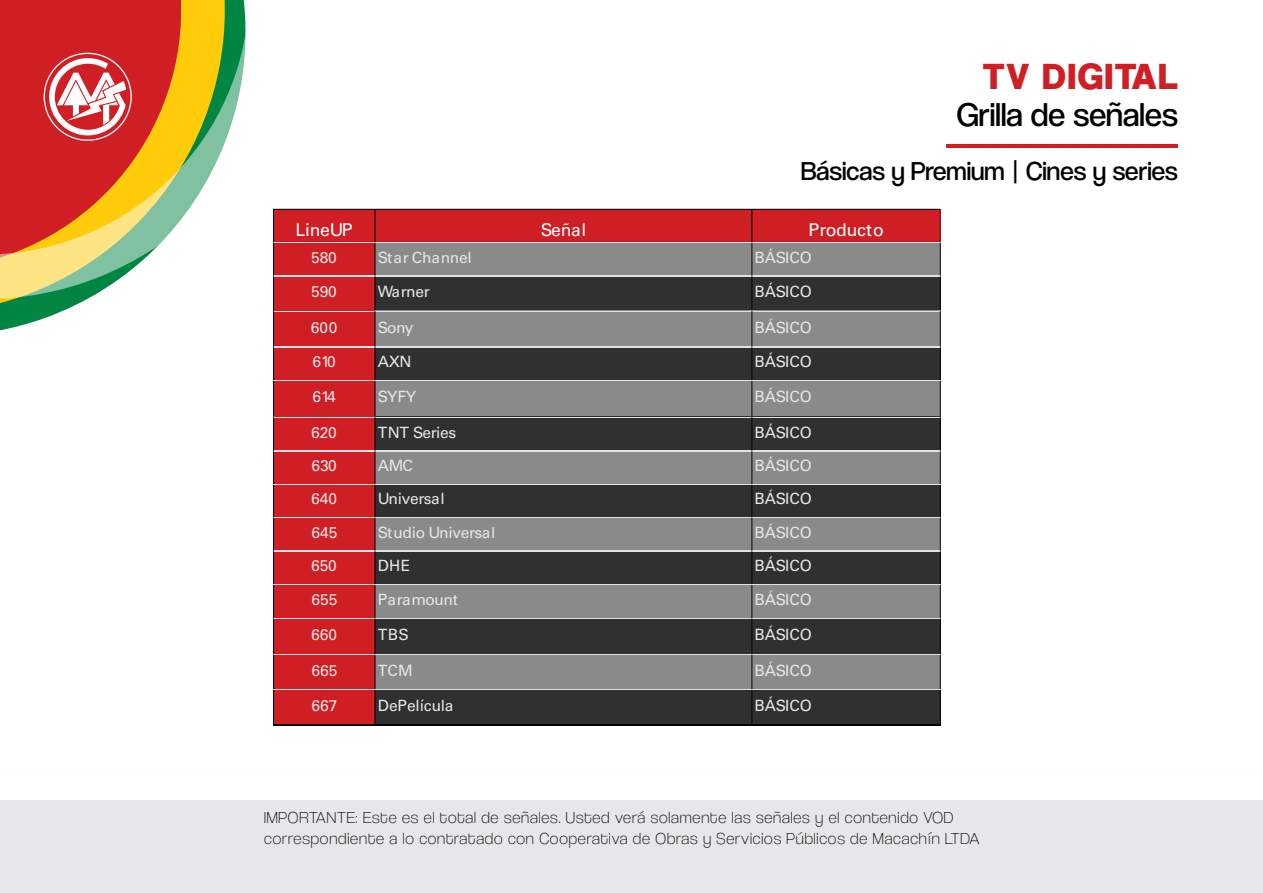
<style>
.page{position:relative;width:1263px;height:893px;background:#fff}
.page>*{position:absolute;margin:0;border:0;box-sizing:border-box;transform-origin:0 0}
.t1{font:37.95px "Coolvetica Hv";letter-spacing:.05em;color:#cf1f25}
.t2{font:34.05px "Coolvetica Bk";color:#000}
.t3{font:27px "Coolvetica Bk";color:#000}
.t4{font:17.55px "Univers LT Std";letter-spacing:-.015em;color:#fff}
.t5{font:16.5px/21px "Coolvetica El";letter-spacing:.05em;color:#000}
.t6{font:15.6px "Univers LT Std";letter-spacing:-.01em;color:#e6e6e6}
</style>
<div class="page">
<svg style="left:273px;top:209px;width:668px;height:516px;background:#775456"></svg>
<hr style="left:1044px;top:144px;width:134px;height:3px;background:#cf1f25">
<hr style="left:946px;top:144px;width:98px;height:3px;background:#cf1f25">
<svg style="left:0;top:0;width:246px;height:331px"></svg>
<svg style="left:49px;top:58px;width:77px;height:77px"></svg>
<div style="left:0;top:800px;width:1263px;height:93px;background:#e6e7e8"></div>
<h1 class="t1" style="left:983px;top:54px;width:196px">TV DIGITAL</h1>
<h2 class="t2" style="left:957px;top:95px;width:223px">Grilla de señales</h2>
<h3 class="t3" style="left:801px;top:155px;width:378px">Básicas y Premium | Cines y series</h3>
<p class="t4" style="left:296px;top:220px;width:59px">LineUP</p>
<p class="t4" style="left:541px;top:220px;width:47px">Señal</p>
<p class="t4" style="left:808px;top:220px;width:77px">Producto</p>
<p class="t6" style="left:311px;top:248px;width:27px">580</p>
<p class="t6" style="left:378px;top:248px;width:95px">Star Channel</p>
<p class="t6" style="left:754px;top:248px;width:59px">BÁSICO</p>
<p class="t6" style="left:311px;top:282px;width:27px">590</p>
<p class="t6" style="left:378px;top:282px;width:54px">Warner</p>
<p class="t6" style="left:754px;top:282px;width:59px">BÁSICO</p>
<p class="t6" style="left:311px;top:318px;width:28px">600</p>
<p class="t6" style="left:378px;top:318px;width:37px">Sony</p>
<p class="t6" style="left:754px;top:318px;width:59px">BÁSICO</p>
<p class="t6" style="left:312px;top:352px;width:25px">610</p>
<p class="t6" style="left:378px;top:352px;width:35px">AXN</p>
<p class="t6" style="left:754px;top:352px;width:59px">BÁSICO</p>
<p class="t6" style="left:313px;top:388px;width:25px">614</p>
<p class="t6" style="left:378px;top:388px;width:40px">SYFY</p>
<p class="t6" style="left:754px;top:388px;width:59px">BÁSICO</p>
<p class="t6" style="left:311px;top:423px;width:27px">620</p>
<p class="t6" style="left:378px;top:423px;width:80px">TNT Series</p>
<p class="t6" style="left:754px;top:423px;width:59px">BÁSICO</p>
<p class="t6" style="left:311px;top:456px;width:27px">630</p>
<p class="t6" style="left:378px;top:456px;width:37px">AMC</p>
<p class="t6" style="left:754px;top:456px;width:59px">BÁSICO</p>
<p class="t6" style="left:311px;top:490px;width:28px">640</p>
<p class="t6" style="left:378px;top:490px;width:68px">Universal</p>
<p class="t6" style="left:754px;top:490px;width:59px">BÁSICO</p>
<p class="t6" style="left:311px;top:523px;width:28px">645</p>
<p class="t6" style="left:378px;top:523px;width:119px">Studio Universal</p>
<p class="t6" style="left:754px;top:523px;width:59px">BÁSICO</p>
<p class="t6" style="left:311px;top:556px;width:27px">650</p>
<p class="t6" style="left:378px;top:556px;width:34px">DHE</p>
<p class="t6" style="left:754px;top:556px;width:59px">BÁSICO</p>
<p class="t6" style="left:312px;top:590px;width:27px">655</p>
<p class="t6" style="left:378px;top:590px;width:82px">Paramount</p>
<p class="t6" style="left:754px;top:590px;width:59px">BÁSICO</p>
<p class="t6" style="left:311px;top:625px;width:27px">660</p>
<p class="t6" style="left:378px;top:625px;width:32px">TBS</p>
<p class="t6" style="left:754px;top:625px;width:59px">BÁSICO</p>
<p class="t6" style="left:312px;top:661px;width:27px">665</p>
<p class="t6" style="left:378px;top:661px;width:37px">TCM</p>
<p class="t6" style="left:754px;top:661px;width:59px">BÁSICO</p>
<p class="t6" style="left:312px;top:696px;width:27px">667</p>
<p class="t6" style="left:378px;top:696px;width:77px">DePelícula</p>
<p class="t6" style="left:754px;top:696px;width:59px">BÁSICO</p>
<p class="t5" style="left:264px;top:807px;width:717px">IMPORTANTE: Este es el total de señales. Usted verá solamente las señales y el contenido VOD correspondiente a lo contratado con Cooperativa de Obras y Servicios Públicos de Macachín LTDA</p>
</div>
